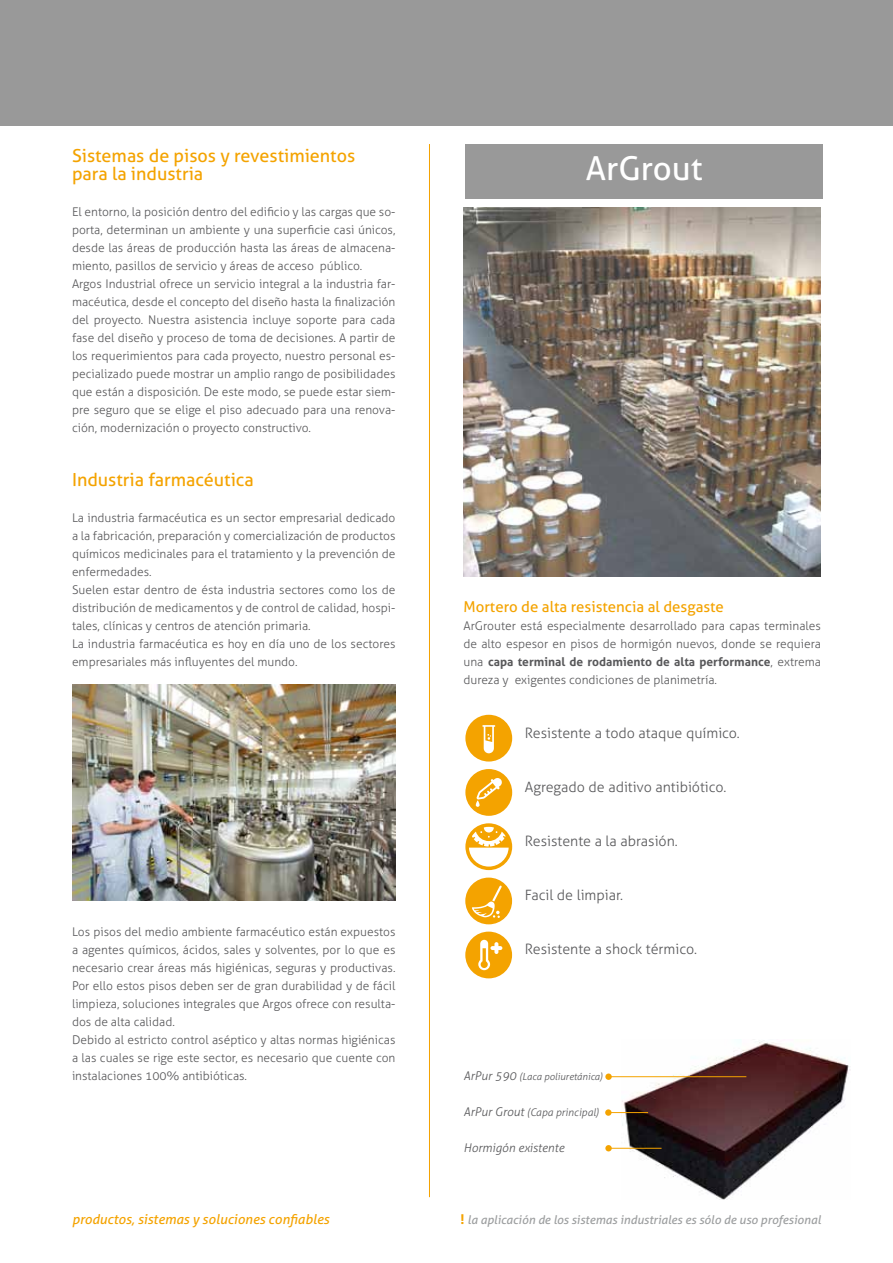
<style>
.page{position:relative;width:893px;height:1263px;background:#fff}
.page>*{position:absolute;margin:0;border:0;box-sizing:border-box;transform-origin:0 0}
.t1{font:33px "Aller";color:#fff}
.t2{font:18px/18px "Aller";color:#f4a300}
.t3{font:15px "Aller";color:#f4a300}
.t4{font:300 14.25px "Aller";color:#58585a}
.t5{font:italic 13.5px "Aller";color:#f4a300}
.t6{font:300 12px/18px "Aller";color:#58585a}
.t7{font:italic 12px "Aller";color:#9c9e9f}
.t8{font:italic 300 12px "Aller";color:#58585a}
.t9{font:italic 300 10.5px "Aller";color:#58585a}
.t10{font:italic 300 9.75px "Aller";color:#58585a}
.s1{font-weight:700}
.s2{font-size:12px}
.s3{font-weight:700;font-style:normal;font-size:13.5px;color:#f4a300}
</style>
<div class="page">
<div style="left:0;top:0;width:893px;height:126px;background:#999"></div>
<div style="left:465px;top:144px;width:358px;height:54px;background:#999"></div>
<hr style="left:429px;top:144px;width:1px;height:1053px;background:#f4a300">
<div style="left:465px;top:715px;width:47px;height:46px;background:#f4a300;border-radius:50%"></div>
<svg style="left:482px;top:725px;width:13px;height:28px"></svg>
<div style="left:465px;top:769px;width:47px;height:47px;background:#f4a300;border-radius:50%"></div>
<svg style="left:476px;top:778px;width:26px;height:29px"></svg>
<div style="left:465px;top:877px;width:47px;height:47px;background:#f4a300;border-radius:50%"></div>
<svg style="left:472px;top:885px;width:30px;height:33px"></svg>
<svg style="left:465px;top:823px;width:47px;height:47px"></svg>
<svg style="left:469px;top:827px;width:40px;height:39px"></svg>
<div style="left:465px;top:931px;width:47px;height:47px;background:#f4a300;border-radius:50%"></div>
<svg style="left:478px;top:940px;width:24px;height:30px"></svg>
<img style="left:72px;top:684px;width:324px;height:216px">
<img style="left:621px;top:1041px;width:229px;height:158px">
<img style="left:463px;top:207px;width:358px;height:369px">
<hr style="left:606px;top:1112px;width:42px;height:1px;background:#f4a300">
<hr style="left:608px;top:1148px;width:54px;height:1px;background:#f4a300">
<svg style="left:605px;top:1109px;width:7px;height:7px"></svg>
<div style="left:605px;top:1145px;width:7px;height:6px;background:#f4a300;border-radius:50%"></div>
<hr style="left:606px;top:1076px;width:140px;height:1px;background:#f4a300">
<div style="left:605px;top:1073px;width:7px;height:7px;background:#f4a300;border-radius:50%"></div>
<h2 class="t2" style="left:72px;top:147px;width:285px">Sistemas de pisos y revestimientos para la industria</h2>
<p class="t6" style="left:72px;top:203px;width:325px">El entorno, la posición dentro del edificio y las cargas que so&shy;porta, determinan un ambiente y una superficie casi únicos, desde las áreas de producción hasta las áreas de almacena&shy;miento, pasillos de servicio y áreas de acceso público.<br>Argos Industrial ofrece un servicio integral a la industria far&shy;macéutica, desde el concepto del diseño hasta la finalización del proyecto. Nuestra asistencia incluye soporte para cada fase del diseño y proceso de toma de decisiones. A partir de los requerimientos para cada proyecto, nuestro personal es&shy;pecializado puede mostrar un amplio rango de posibilidades que están a disposición. De este modo, se puede estar siem&shy;pre seguro que se elige el piso adecuado para una renova&shy;ción, modernización o proyecto constructivo.</p>
<h2 class="t2" style="left:72px;top:471px;width:183px">Industria farmacéutica</h2>
<p class="t6" style="left:72px;top:509px;width:325px">La industria farmacéutica es un sector empresarial dedicado a la fabricación, preparación y comercialización de productos químicos medicinales para el tratamiento y la prevención de enfermedades.<br>Suelen estar dentro de ésta industria sectores como los de distribución de medicamentos y de control de calidad, hospi&shy;tales, clínicas y centros de atención primaria.<br>La industria farmacéutica es hoy en día uno de los sectores empresariales más influyentes del mundo.</p>
<p class="t6" style="left:72px;top:923px;width:325px">Los pisos del medio ambiente farmacéutico están expuestos a agentes químicos, ácidos, sales y solventes, por lo que es necesario crear áreas más higiénicas, seguras y productivas.<br>Por ello estos pisos deben ser de gran durabilidad y de fácil limpieza, soluciones integrales que Argos ofrece con resulta&shy;dos de alta calidad.<br>Debido al estricto control aséptico y altas normas higiénicas a las cuales se rige este sector, es necesario que cuente con instalaciones 100% antibióticas.</p>
<h1 class="t1" style="left:586px;top:148px;width:118px">ArGrout</h1>
<p class="t3" style="left:463px;top:598px;width:262px">Mortero de alta resistencia al desgaste</p>
<p class="t6" style="left:463px;top:617px;width:359px;text-align:justify">ArGrouter está especialmente desarrollado para capas terminales de alto espesor en pisos de hormigón nuevos, donde se requiera una <span class="s1">capa terminal de rodamiento de alta performance</span>, extrema dureza y exigentes condiciones de planimetría.</p>
<p class="t4" style="left:525px;top:724px;width:217px">Resistente a todo ataque químico.</p>
<p class="t4" style="left:525px;top:778px;width:203px">Agregado de aditivo antibiótico.</p>
<p class="t4" style="left:525px;top:832px;width:155px">Resistente a la abrasión.</p>
<p class="t4" style="left:525px;top:886px;width:100px">Facil de limpiar.</p>
<p class="t4" style="left:525px;top:940px;width:174px">Resistente a shock térmico.</p>
<p class="t10" style="left:463px;top:1071px;width:141px"><span class="s2">ArPur 590</span> (Laca poliuretánica)</p>
<p class="t9" style="left:463px;top:1106px;width:137px"><span class="s2">ArPur Grout</span> (Capa principal)</p>
<p class="t8" style="left:463px;top:1141px;width:102px">Hormigón existente</p>
<p class="t5" style="left:72px;top:1211px;width:259px">productos, sistemas y soluciones confiables</p>
<p class="t7" style="left:460px;top:1212px;width:362px"><span class="s3">!</span> la aplicación de los sistemas industriales es sólo de uso profesional</p>
</div>
